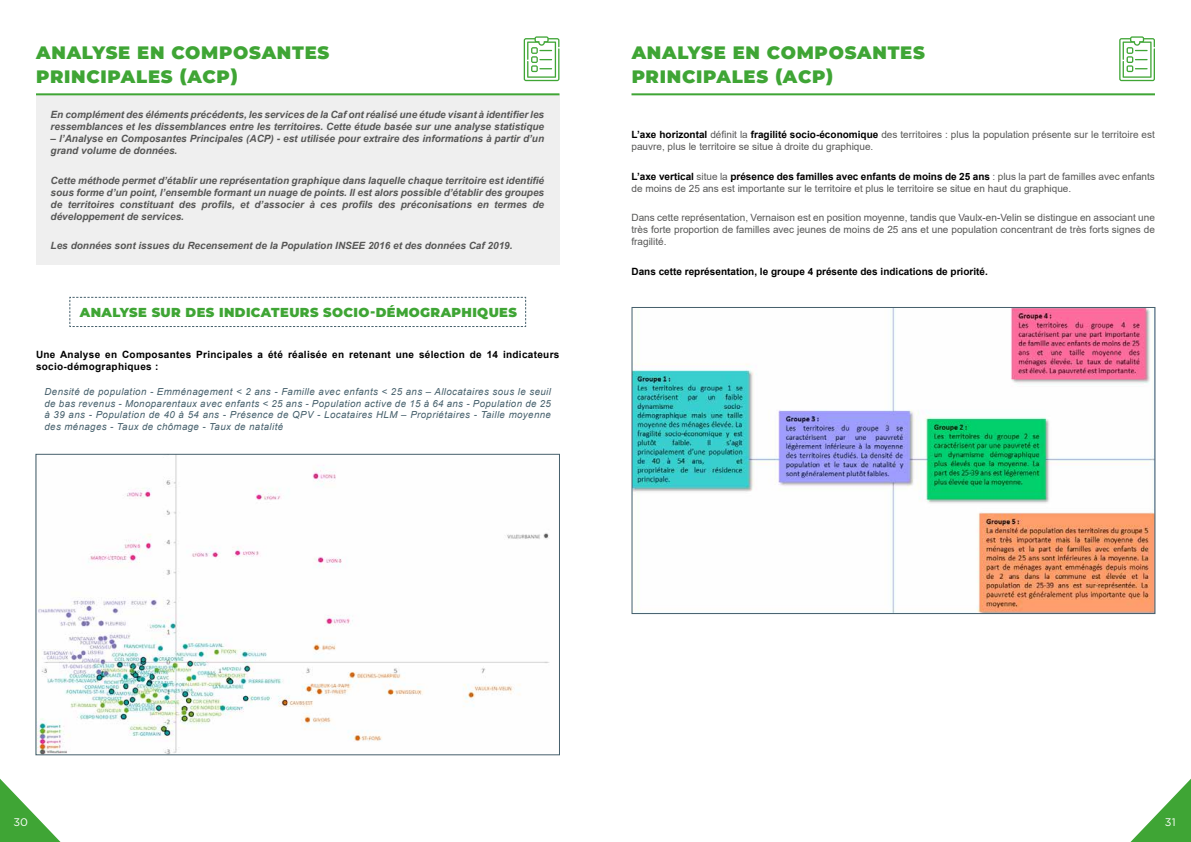
<style>
.page{position:relative;width:1191px;height:842px;background:#fff}
.page>*{position:absolute;margin:0;border:0;box-sizing:border-box;transform-origin:0 0}
.t1{font:900 18px/24px "Montserrat";letter-spacing:.04em;color:#3fa535}
.t2{font:900 13px "Montserrat";letter-spacing:.03em;color:#3fa535}
.t3{font:11px "Gotham";color:#fff}
.t4{font:italic 700 10px/12px "Arial";color:#575756}
.t5{font:10px/12px "Arial";color:#575756}
.t6{font:700 10px/12px "Arial";letter-spacing:.03em;color:#000}
.t7{font:700 10px "Arial";color:#000}
.t8{font:italic 9.7px/11.6px "Arial";letter-spacing:.04em;color:#46606c;text-align:justify}
.s1{font-weight:700;color:#000}
</style>
<div class="page">
<svg style="left:1130px;top:779px;width:61px;height:63px"></svg>
<svg style="left:0;top:779px;width:60px;height:63px"></svg>
<svg style="left:69px;top:297px;width:457px;height:30px"></svg>
<img style="left:633px;top:309px;width:520px;height:303px">
<div style="left:631px;top:307px;width:524px;height:307px;border:1px solid #46606c"></div>
<div style="left:36px;top:95px;width:523px;height:170px;background:#efefef"></div>
<svg style="left:524px;top:36px;width:35px;height:45px"></svg>
<img style="left:37px;top:456px;width:512px;height:297px">
<div style="left:35px;top:454px;width:525px;height:301px;border:1px solid #46606c"></div>
<hr style="left:36px;top:93px;width:523px;height:2px;background:#3fa535">
<svg style="left:1119px;top:36px;width:36px;height:45px"></svg>
<hr style="left:631px;top:93px;width:524px;height:2px;background:#3fa535">
<h1 class="t1" style="left:36px;top:39px;width:295px">ANALYSE EN COMPOSANTES<br>PRINCIPALES (ACP)</h1>
<h1 class="t1" style="left:632px;top:39px;width:295px">ANALYSE EN COMPOSANTES<br>PRINCIPALES (ACP)</h1>
<p class="t4" style="left:51px;top:109px;width:495px">En complément des éléments précédents, les services de la Caf ont réalisé une étude visant à identifier les ressemblances et les dissemblances entre les territoires. Cette étude basée sur une analyse statistique</p>
<p class="t4" style="left:51px;top:133px;width:495px">– l’Analyse en Composantes Principales (ACP) - est utilisée pour extraire des informations à partir d’un grand volume de données.</p>
<p class="t4" style="left:51px;top:174px;width:495px;text-align:justify">Cette méthode permet d’établir une représentation graphique dans laquelle chaque territoire est identifié sous forme d’un point, l’ensemble formant un nuage de points. Il est alors possible d’établir des groupes de territoires constituant des profils, et d’associer à ces profils des préconisations en termes de développement de services.</p>
<p class="t4" style="left:51px;top:240px;width:463px">Les données sont issues du Recensement de la Population INSEE 2016 et des données Caf 2019.</p>
<h2 class="t2" style="left:80px;top:302px;width:438px">ANALYSE SUR DES INDICATEURS SOCIO-DÉMOGRAPHIQUES</h2>
<p class="t6" style="left:36px;top:349px;width:525px">Une Analyse en Composantes Principales a été réalisée en retenant une sélection de 14 indicateurs socio-démographiques :</p>
<p class="t8" style="left:45px;top:386px;width:508px">Densité de population - Emménagement &lt; 2 ans - Famille avec enfants &lt; 25 ans – Allocataires sous le seuil de bas revenus - Monoparentaux avec enfants &lt; 25 ans - Population active de 15 à 64 ans - Population de 25 à 39 ans - Population de 40 à 54 ans - Présence de QPV - Locataires HLM – Propriétaires - Taille moyenne des ménages - Taux de chômage - Taux de natalité</p>
<p class="t5" style="left:631px;top:128px;width:525px"><span class="s1">L’axe horizontal</span> définit la <span class="s1">fragilité socio-économique</span> des territoires : plus la population présente sur le territoire est pauvre, plus le territoire se situe à droite du graphique.</p>
<p class="t5" style="left:631px;top:170px;width:525px"><span class="s1">L’axe vertical</span> situe la <span class="s1">présence des familles avec enfants de moins de 25 ans</span> : plus la part de familles avec enfants de moins de 25 ans est importante sur le territoire et plus le territoire se situe en haut du graphique.</p>
<p class="t5" style="left:631px;top:212px;width:525px;text-align:justify">Dans cette représentation, Vernaison est en position moyenne, tandis que Vaulx-en-Velin se distingue en associant une très forte proportion de familles avec jeunes de moins de 25 ans et une population concentrant de très forts signes de fragilité.</p>
<p class="t7" style="left:631px;top:264px;width:358px">Dans cette représentation, le groupe 4 présente des indications de priorité.</p>
<p class="t3" style="left:13px;top:815px;width:16px">30</p>
<p class="t3" style="left:1164px;top:815px;width:12px">31</p>
</div>
